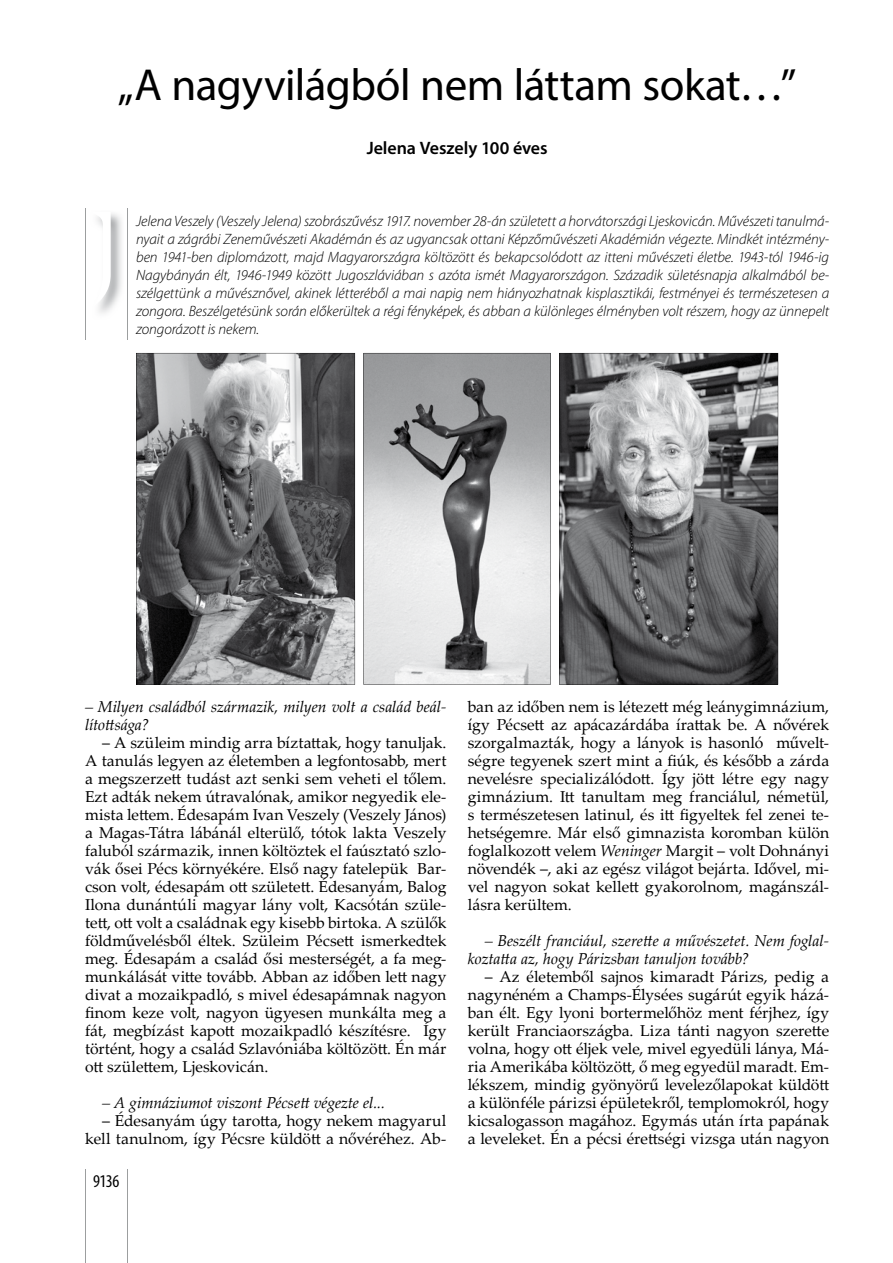
<style>
.page{position:relative;width:893px;height:1263px;background:#fff}
.page>*{position:absolute;margin:0;border:0;box-sizing:border-box;transform-origin:0 0}
.t1{font:108px "Hu Meath";color:#fff}
.t2{font:45px "Myriad Pro";letter-spacing:-.01em;color:#000}
.t3{font:600 18px "Myriad Pro";letter-spacing:-.005em;color:#000}
.t4{font:condensed 18px "Myriad Pro";color:#000}
.t5{font:15.75px/18px "Palatino Linotype";color:#000;text-align:justify}
.t6{font:italic 15.75px/18px "Palatino Linotype";letter-spacing:-.005em;color:#000}
.t7{font:italic 300 15px/18px "Myriad Pro";letter-spacing:-.005em;color:#000;text-align:justify}
.s1{font-style:italic}
</style>
<div class="page">
<hr style="left:128px;top:1169px;width:1px;height:94px;background:#9c9e9f">
<hr style="left:85px;top:1169px;width:1px;height:94px;background:#9c9e9f">
<hr style="left:128px;top:208px;width:1px;height:132px;background:#9c9e9f">
<img style="left:97px;top:213px;width:25px;height:100px">
<hr style="left:85px;top:208px;width:1px;height:132px;background:#9c9e9f">
<svg style="left:136px;top:353px;width:219px;height:332px"></svg>
<svg style="left:559px;top:353px;width:219px;height:332px"></svg>
<svg style="left:364px;top:353px;width:187px;height:332px"></svg>
<h2 class="t2" style="left:118px;top:57px;width:680px">„A nagyvilágból nem láttam sokat…”</h2>
<p class="t3" style="left:367px;top:136px;width:182px">Jelena Veszely 100 éves</p>
<h1 class="t1" style="left:89px;top:194px;width:32px">J</h1>
<p class="t7" style="left:136px;top:212px;width:695px">Jelena Veszely (Veszely Jelena) szobrászűvész 1917. november 28-án született a horvátországi Ljeskovicán. Művészeti tanulmá&shy;nyait a zágrábi Zeneművészeti Akadémán és az ugyancsak ottani Képzőművészeti Akadémián végezte. Mindkét intézmény&shy;ben 1941-ben diplomázott, majd Magyarországra költözött és bekapcsolódott az itteni művészeti életbe. 1943-tól 1946-ig Nagybányán élt, 1946-1949 között Jugoszláviában s azóta ismét Magyarországon. Századik sületésnapja alkalmából be&shy;szélgettünk a művésznővel, akinek létteréből a mai napig nem hiányozhatnak kisplasztikái, festményei és természetesen a zongora. Beszélgetésünk során előkerültek a régi fényképek, és abban a különleges élményben volt részem, hogy az ünnepelt zongorázott is nekem.</p>
<p class="t6" style="left:85px;top:697px;width:363px">– Milyen családból származik, milyen volt a család beál&shy;lítottsága?</p>
<p class="t5" style="left:85px;top:733px;width:363px;text-indent:17px">– A szüleim mindig arra bíztattak, hogy tanuljak.<br>A tanulás legyen az életemben a legfontosabb, mert a megszerzett tudást azt senki sem veheti el tőlem.<br>Ezt adták nekem útravalónak, amikor negyedik ele&shy;mista lettem. Édesapám Ivan Veszely (Veszely János) a Magas-Tátra lábánál elterülő, tótok lakta Veszely faluból származik, innen költöztek el faúsztató szlo&shy;vák ősei Pécs környékére. Első nagy fatelepük Bar&shy;cson volt, édesapám ott született. Édesanyám, Balog Ilona dunántúli magyar lány volt, Kacsótán szüle&shy;tett, ott volt a családnak egy kisebb birtoka. A szülők földművelésből éltek. Szüleim Pécsett ismerkedtek meg. Édesapám a család ősi mesterségét, a fa meg&shy;munkálását vitte tovább. Abban az időben lett nagy divat a mozaikpadló, s mivel édesapámnak nagyon finom keze volt, nagyon ügyesen munkálta meg a fát, megbízást kapott mozaikpadló készítésre. Így történt, hogy a család Szlavóniába költözött. Én már ott születtem, Ljeskovicán.</p>
<p class="t6" style="left:102px;top:1093px;width:284px">– A gimnáziumot viszont Pécsett végezte el...</p>
<p class="t5" style="left:85px;top:1111px;width:363px;text-align:right">– Édesanyám úgy tarotta, hogy nekem magyarul kell tanulnom, így Pécsre küldött a nővéréhez. Ab-</p>
<p class="t4" style="left:93px;top:1170px;width:28px">9136</p>
<p class="t5" style="left:468px;top:697px;width:363px">ban az időben nem is létezett még leánygimnázium, így Pécsett az apácazárdába írattak be. A nővérek szorgalmazták, hogy a lányok is hasonló művelt&shy;ségre tegyenek szert mint a fiúk, és később a zárda nevelésre specializálódott. Így jött létre egy nagy gimnázium. Itt tanultam meg franciálul, németül, s természetesen latinul, és itt figyeltek fel zenei te&shy;hetségemre. Már első gimnazista koromban külön foglalkozott velem <span class="s1">Weninger</span> Margit – volt Dohnányi növendék –, aki az egész világot bejárta. Idővel, mi&shy;vel nagyon sokat kellett gyakorolnom, magánszál&shy;lásra kerültem.</p>
<p class="t6" style="left:468px;top:931px;width:363px;text-indent:17px">– Beszélt franciául, szerette a művészetet. Nem foglal&shy;koztatta az, hogy Párizsban tanuljon tovább?</p>
<p class="t5" style="left:468px;top:967px;width:363px;text-indent:17px">– Az életemből sajnos kimaradt Párizs, pedig a nagynéném a Champs-Élysées sugárút egyik házá&shy;ban élt. Egy lyoni bortermelőhöz ment férjhez, így került Franciaországba. Liza tánti nagyon szerette volna, hogy ott éljek vele, mivel egyedüli lánya, Má&shy;ria Amerikába költözött, ő meg egyedül maradt. Em&shy;lékszem, mindig gyönyörű levelezőlapokat küldött a különféle párizsi épületekről, templomokról, hogy kicsalogasson magához. Egymás után írta papának a leveleket. Én a pécsi érettségi vizsga után nagyon</p>
</div>
